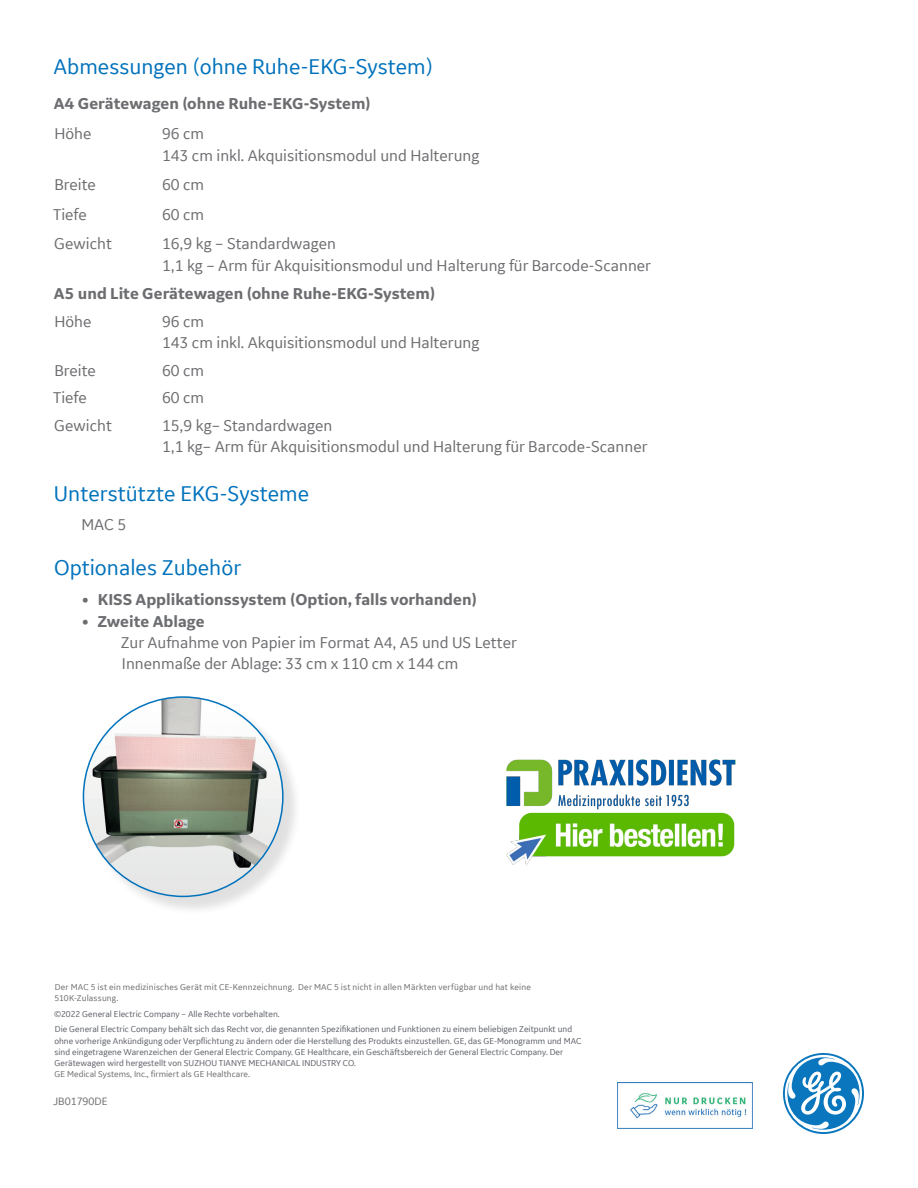
<style>
.page{position:relative;width:918px;height:1188px;background:#fff}
.page>*{position:absolute;margin:0;border:0;box-sizing:border-box;transform-origin:0 0}
.t1{font:22.5px "GE Inspira Sans";color:#0072bc}
.t2{font:16.5px/21px "GE Inspira Sans";color:#6c6d70}
.t3{font:700 16.5px "GE Inspira Sans";color:#6c6d70}
.t4{font:11.25px "GE Inspira Sans";color:#6c6d70}
.t5{font:9px/11.2px "GE Inspira Sans";color:#5b5f66}
.t6{font:9px/11.2px "GE Inspira Sans";letter-spacing:.015em;color:#6c6d70}
</style>
<div class="page">
<div style="left:85px;top:699px;width:217px;height:217px;background:#231f20;opacity:.14"></div>
<img style="left:83px;top:697px;width:200px;height:199px;border-radius:100px">
<svg style="left:783px;top:1053px;width:81px;height:81px"></svg>
<img style="left:617px;top:1083px;width:135px;height:45px">
<img style="left:506px;top:759px;width:230px;height:107px">
<h1 class="t1" style="left:54px;top:52px;width:381px">Abmessungen (ohne Ruhe-EKG-System)</h1>
<h2 class="t3" style="left:54px;top:94px;width:318px">A4 Gerätewagen (ohne Ruhe-EKG-System)</h2>
<h2 class="t2" style="left:54px;top:122px;width:39px">Höhe</h2>
<h2 class="t2" style="left:162px;top:121px;width:319px;line-height:22.5px">96 cm<br>143 cm inkl. Akquisitionsmodul und Halterung</h2>
<h2 class="t2" style="left:54px;top:174px;width:43px">Breite</h2>
<h2 class="t2" style="left:162px;top:174px;width:44px">60 cm</h2>
<h2 class="t2" style="left:53px;top:203px;width:35px">Tiefe</h2>
<h2 class="t2" style="left:162px;top:203px;width:44px">60 cm</h2>
<h2 class="t2" style="left:54px;top:232px;width:59px">Gewicht</h2>
<h2 class="t2" style="left:162px;top:232px;width:491px;line-height:22.5px">16,9 kg – Standardwagen<br>1,1 kg – Arm für Akquisitionsmodul und Halterung für Barcode-Scanner</h2>
<h2 class="t3" style="left:54px;top:283px;width:383px">A5 und Lite Gerätewagen (ohne Ruhe-EKG-System)</h2>
<h2 class="t2" style="left:54px;top:310px;width:39px">Höhe</h2>
<h2 class="t2" style="left:162px;top:310px;width:319px">96 cm<br>143 cm inkl. Akquisitionsmodul und Halterung</h2>
<h2 class="t2" style="left:54px;top:359px;width:43px">Breite</h2>
<h2 class="t2" style="left:162px;top:359px;width:44px">60 cm</h2>
<h2 class="t2" style="left:53px;top:387px;width:35px">Tiefe</h2>
<h2 class="t2" style="left:162px;top:387px;width:44px">60 cm</h2>
<h2 class="t2" style="left:54px;top:415px;width:59px">Gewicht</h2>
<h2 class="t2" style="left:162px;top:415px;width:487px">15,9 kg– Standardwagen<br>1,1 kg– Arm für Akquisitionsmodul und Halterung für Barcode-Scanner</h2>
<h1 class="t1" style="left:54px;top:480px;width:257px">Unterstützte EKG-Systeme</h1>
<h2 class="t2" style="left:81px;top:514px;width:46px">MAC 5</h2>
<h1 class="t1" style="left:54px;top:554px;width:189px">Optionales Zubehör</h1>
<h2 class="t3" style="left:82px;top:589px;width:396px">• KISS Applikationssystem (Option, falls vorhanden)</h2>
<h2 class="t3" style="left:82px;top:611px;width:124px">• Zweite Ablage</h2>
<h2 class="t2" style="left:121px;top:632px;width:398px">Zur Aufnahme von Papier im Format A4, A5 und US Letter<br>Innenmaße der Ablage: 33 cm x 110 cm x 144 cm</h2>
<p class="t6" style="left:55px;top:981px;width:478px">Der MAC 5 ist ein medizinisches Gerät mit CE-Kennzeichnung. Der MAC 5 ist nicht in allen Märkten verfügbar und hat keine<br>510K-Zulassung.</p>
<p class="t5" style="left:54px;top:1006px;width:520px;line-height:15.6px">©2022 General Electric Company – Alle Rechte vorbehalten.<br>Die General Electric Company behält sich das Recht vor, die genannten Spezifikationen und Funktionen zu einem beliebigen Zeitpunkt und</p>
<p class="t5" style="left:54px;top:1035px;width:529px">ohne vorherige Ankündigung oder Verpflichtung zu ändern oder die Herstellung des Produkts einzustellen. GE, das GE-Monogramm und MAC sind eingetragene Warenzeichen der General Electric Company. GE Healthcare, ein Geschäftsbereich der General Electric Company. Der<br>Gerätewagen wird hergestellt von SUZHOU TIANYE MECHANICAL INDUSTRY CO.</p>
<p class="t6" style="left:55px;top:1069px;width:197px">GE Medical Systems, Inc., firmiert als GE Healthcare.</p>
<p class="t4" style="left:53px;top:1094px;width:56px">JB01790DE</p>
</div>
